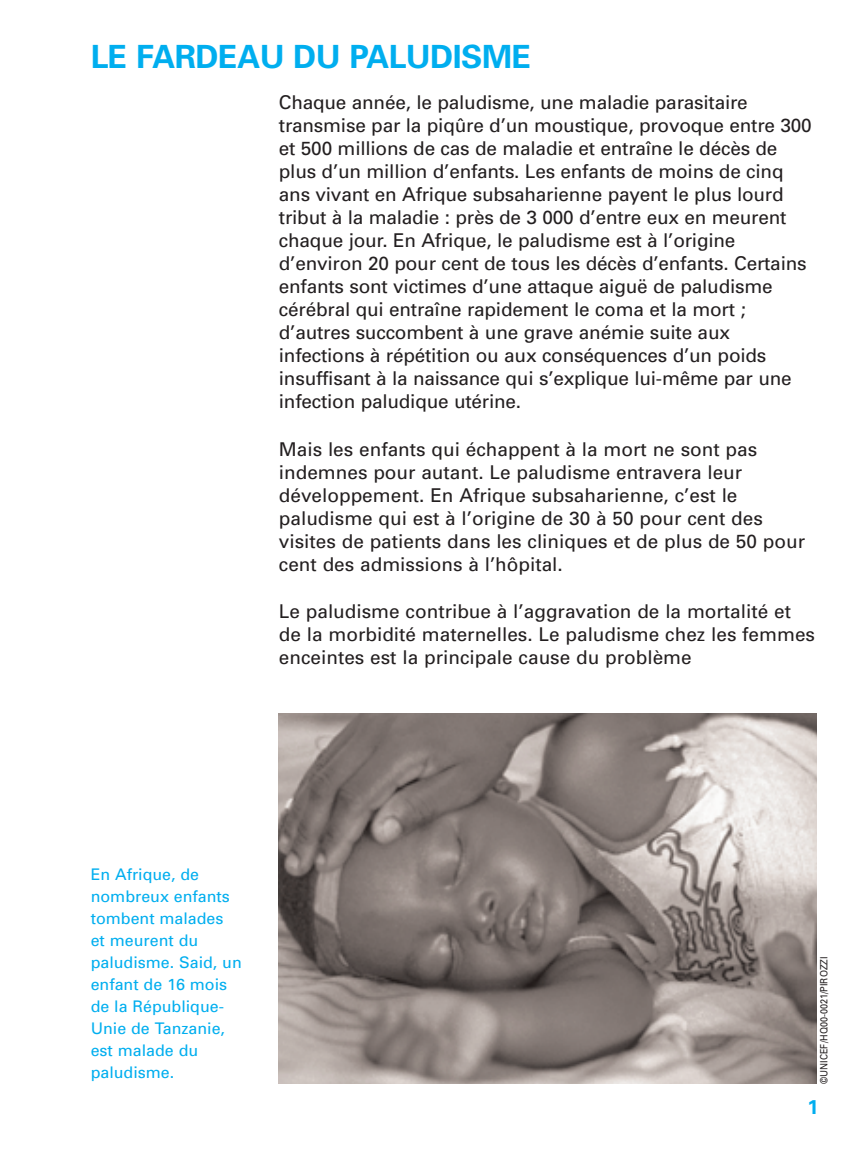
<style>
.page{position:relative;width:864px;height:1152px;background:#fff}
.page>*{position:absolute;margin:0;border:0;box-sizing:border-box;transform-origin:0 0}
.t1{font:700 32px "Univers";letter-spacing:-.015em;color:#00aeef}
.t2{font:700 20px "Univers";color:#00aeef}
.t3{font:19px/23px "Univers";letter-spacing:-.01em;color:#231f20}
.t4{font:16px/22px "Univers";color:#00aeef}
.t5{font:10px "Univers";color:#231f20;scale:.91 1}
</style>
<div class="page">
<img style="left:278px;top:713px;width:538px;height:371px">
<h1 class="t1" style="left:91px;top:45px;width:442px">LE FARDEAU DU PALUDISME</h1>
<p class="t3" style="left:279px;top:93px;width:534px">Chaque année, le paludisme, une maladie parasitaire transmise par la piqûre d’un moustique, provoque entre 300 et 500 millions de cas de maladie et entraîne le décès de plus d’un million d’enfants. Les enfants de moins de cinq ans vivant en Afrique subsaharienne payent le plus lourd tribut à la maladie : près de 3 000 d’entre eux en meurent chaque jour. En Afrique, le paludisme est à l’origine d’environ 20 pour cent de tous les décès d’enfants. Certains enfants sont victimes d’une attaque aiguë de paludisme cérébral qui entraîne rapidement le coma et la mort ; d’autres succombent à une grave anémie suite aux infections à répétition ou aux conséquences d’un poids insuffisant à la naissance qui s’explique lui-même par une infection paludique utérine.</p>
<p class="t3" style="left:279px;top:439px;width:528px">Mais les enfants qui échappent à la mort ne sont pas indemnes pour autant. Le paludisme entravera leur développement. En Afrique subsaharienne, c’est le paludisme qui est à l’origine de 30 à 50 pour cent des visites de patients dans les cliniques et de plus de 50 pour cent des admissions à l’hôpital.</p>
<p class="t3" style="left:279px;top:601px;width:538px">Le paludisme contribue à l’aggravation de la mortalité et de la morbidité maternelles. Le paludisme chez les femmes enceintes est la principale cause du problème</p>
<p class="t4" style="left:91px;top:865px;width:153px">En Afrique, de nombreux enfants tombent malades<br>et meurent du paludisme. Said, un enfant de 16 mois de la République-<br>Unie de Tanzanie, est malade du paludisme.</p>
<p class="t5" style="left:820px;top:1084px;width:141px;rotate:-90deg">©UNICEF/HQ00-0021/PIROZZI</p>
<p class="t2" style="left:808px;top:1100px;width:13px">1</p>
</div>
